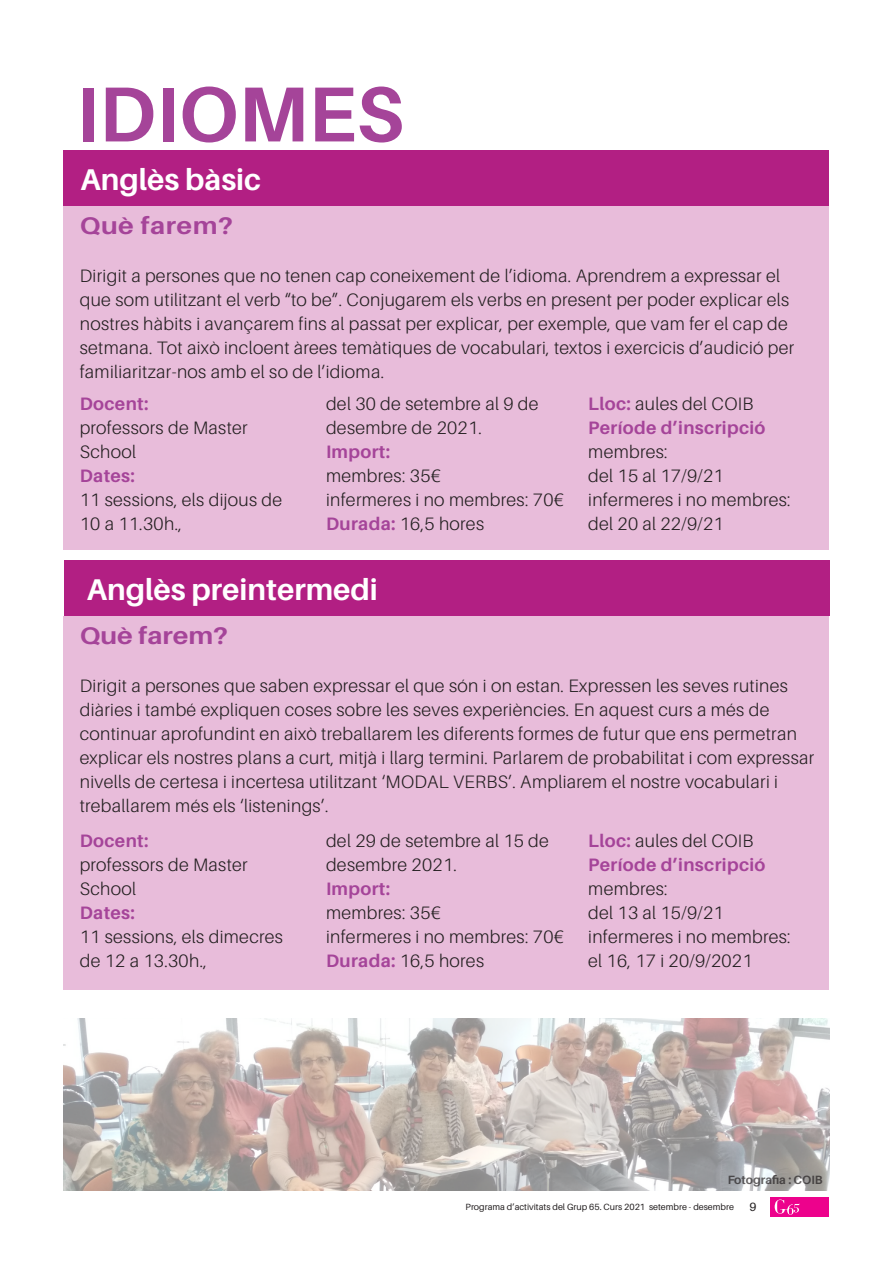
<style>
.page{position:relative;width:893px;height:1263px;background:#fff}
.page>*{position:absolute;margin:0;border:0;box-sizing:border-box;transform-origin:0 0}
.t1{font:700 78px "Aileron";color:#a54499}
.t2{font:700 30px "Aileron";color:#fff}
.t3{font:700 24px "Aileron";letter-spacing:.005em;color:#a54499;scale:1.13 1}
.t4{font:300 18px/24px "Aileron";letter-spacing:.02em;color:#231f20}
.t5{font:700 18px/24px "Aileron";letter-spacing:.02em;color:#a54499}
.t6{font:700 12px "Aileron";color:#231f20}
.t7{font:12px "Aileron";color:#231f20}
.t8{font:9px "Aileron";color:#231f20}
.s1{font-weight:700;color:#a54499}
.s2{font-weight:300;color:#231f20}
</style>
<div class="page">
<div style="left:770px;top:1197px;width:59px;height:19px;background:#ed028c"></div>
<svg style="left:775px;top:1199px;width:24px;height:16px"></svg>
<img style="left:64px;top:1018px;width:765px;height:173px">
<div style="left:64px;top:151px;width:765px;height:55px;background:#b21f83"></div>
<div style="left:64px;top:206px;width:765px;height:344px;background:#e8bcda"></div>
<div style="left:64px;top:616px;width:765px;height:373px;background:#e8bcda"></div>
<div style="left:65px;top:560px;width:765px;height:56px;background:#b21f83"></div>
<p class="t1" style="left:76px;top:71px;width:329px">IDIOMES</p>
<p class="t2" style="left:81px;top:163px;width:182px">Anglès bàsic</p>
<p class="t3" style="left:80px;top:212px;width:137px">Què farem?</p>
<p class="t4" style="left:80px;top:264px;width:716px">Dirigit a persones que no tenen cap coneixement de l’idioma. Aprendrem a expressar el que som utilitzant el verb “to be”. Conjugarem els verbs en present per poder explicar els nostres hàbits i avançarem fins al passat per explicar, per exemple, que vam fer el cap de setmana. Tot això incloent àrees temàtiques de vocabulari, textos i exercicis d’audició per familiaritzar-nos amb el so de l’idioma.</p>
<p class="t5" style="left:80px;top:391px;width:70px">Docent:</p>
<p class="t4" style="left:80px;top:416px;width:169px">professors de Master<br>School</p>
<p class="t5" style="left:80px;top:463px;width:57px">Dates:</p>
<p class="t4" style="left:80px;top:488px;width:204px">11 sessions, els dijous de<br>10 a 11.30h.,</p>
<p class="t4" style="left:326px;top:392px;width:214px">del 30 de setembre al 9 de desembre de 2021.</p>
<p class="t5" style="left:326px;top:439px;width:66px">Import:</p>
<p class="t4" style="left:326px;top:464px;width:116px">membres: 35€</p>
<p class="t4" style="left:326px;top:488px;width:239px">infermeres i no membres: 70€</p>
<p class="t4" style="left:326px;top:512px;width:160px"><span class="s1">Durada:</span> 16,5 hores</p>
<p class="t5" style="left:588px;top:391px;width:179px">Lloc: <span class="s2">aules del COIB<br></span>Període d’inscripció</p>
<p class="t4" style="left:588px;top:440px;width:204px">membres:<br>del 15 al 17/9/21 infermeres i no membres: del 20 al 22/9/21</p>
<p class="t2" style="left:87px;top:573px;width:293px">Anglès preintermedi</p>
<p class="t3" style="left:80px;top:622px;width:133px">Què farem?</p>
<p class="t4" style="left:80px;top:674px;width:736px">Dirigit a persones que saben expressar el que són i on estan. Expressen les seves rutines diàries i també expliquen coses sobre les seves experiències. En aquest curs a més de continuar aprofundint en això treballarem les diferents formes de futur que ens permetran explicar els nostres plans a curt, mitjà i llarg termini. Parlarem de probabilitat i com expressar nivells de certesa i incertesa utilitzant ‘MODAL VERBS’. Ampliarem el nostre vocabulari i treballarem més els ‘listenings’.</p>
<p class="t5" style="left:80px;top:829px;width:70px">Docent:</p>
<p class="t4" style="left:80px;top:853px;width:169px">professors de Master<br>School</p>
<p class="t5" style="left:80px;top:901px;width:57px">Dates:</p>
<p class="t4" style="left:80px;top:925px;width:205px">11 sessions, els dimecres de 12 a 13.30h.,</p>
<p class="t4" style="left:326px;top:829px;width:224px">del 29 de setembre al 15 de desembre 2021.</p>
<p class="t5" style="left:326px;top:877px;width:66px">Import:</p>
<p class="t4" style="left:326px;top:901px;width:116px">membres: 35€</p>
<p class="t4" style="left:326px;top:925px;width:239px">infermeres i no membres: 70€</p>
<p class="t4" style="left:326px;top:949px;width:160px"><span class="s1">Durada:</span> 16,5 hores</p>
<p class="t5" style="left:588px;top:829px;width:179px">Lloc: <span class="s2">aules del COIB<br></span>Període d’inscripció</p>
<p class="t4" style="left:588px;top:877px;width:204px">membres:<br>del 13 al 15/9/21 infermeres i no membres: el 16, 17 i 20/9/2021</p>
<p class="t6" style="left:727px;top:1173px;width:97px">Fotografia : COIB</p>
<p class="t8" style="left:466px;top:1201px;width:270px">Programa d’activitats del Grup 65. Curs 2021 setembre - desembre</p>
<p class="t7" style="left:749px;top:1200px;width:8px">9</p>
</div>
